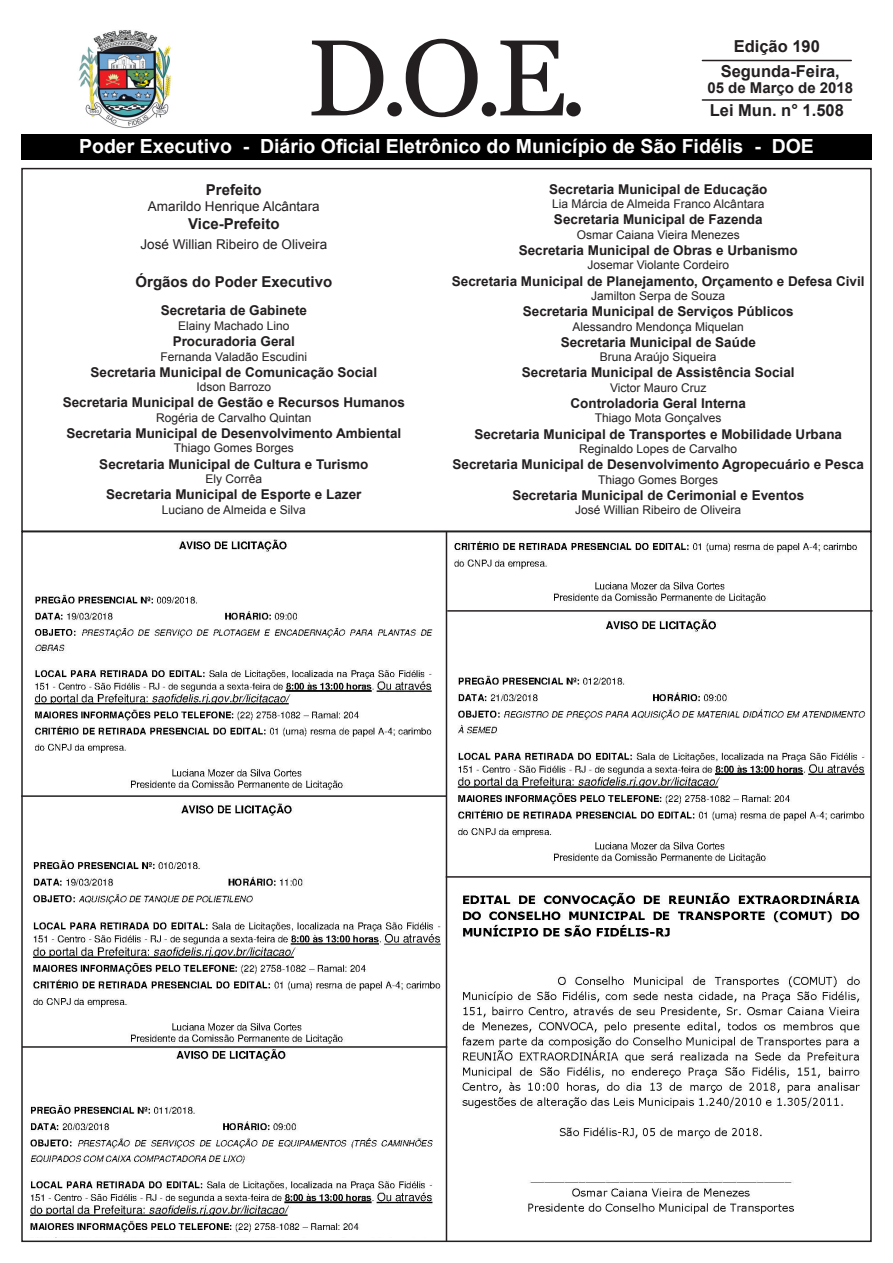
<style>
.page{position:relative;width:893px;height:1263px;background:#fff}
.page>*{position:absolute;margin:0;border:0;box-sizing:border-box;transform-origin:0 0}
.t1{font:108px "Georgia";color:#231f20}
.t2{font:700 19.5px "Arial";color:#fff}
.t3{font:700 16.5px/24.5px "Arial";color:#231f20;text-align:center}
.t4{font:700 15px "Arial";color:#231f20}
.t5{font:700 13.5px "Arial";color:#231f20}
.t6{font:13.5px "Arial";color:#231f20}
.t7{font:12px "Arial";color:#231f20}
</style>
<div class="page">
<img style="left:78px;top:30px;width:93px;height:99px">
<div style="left:21px;top:135px;width:851px;height:25px;background:#000"></div>
<hr style="left:702px;top:60px;width:149px;height:1px;background:#231f20">
<hr style="left:702px;top:99px;width:149px;height:2px;background:#231f20">
<div style="left:21px;top:168px;width:851px;height:364px;border:2px solid #231f20"></div>
<hr style="left:446px;top:532px;width:1px;height:710px;background:#231f20">
<hr style="left:21px;top:795px;width:425px;height:2px;background:#231f20">
<img style="left:34px;top:539px;width:399px;height:214px">
<img style="left:32px;top:803px;width:409px;height:205px">
<img style="left:131px;top:768px;width:214px;height:22px">
<img style="left:30px;top:1049px;width:403px;height:189px">
<img style="left:457px;top:619px;width:409px;height:244px">
<hr style="left:446px;top:876px;width:425px;height:2px;background:#231f20">
<img style="left:131px;top:1022px;width:214px;height:22px">
<hr style="left:22px;top:1046px;width:425px;height:2px;background:#231f20">
<img style="left:454px;top:541px;width:403px;height:28px">
<hr style="left:447px;top:610px;width:425px;height:2px;background:#231f20">
<img style="left:554px;top:581px;width:214px;height:22px">
<img style="left:461px;top:892px;width:400px;height:322px">
<h1 class="t1" style="left:307px;top:13px;width:283px">D.O.E.</h1>
<p class="t3" style="left:721px;top:35px;width:121px">Edição 190<br>Segunda-Feira,</p>
<p class="t4" style="left:707px;top:78px;width:147px">05 de Março de 2018</p>
<p class="t3" style="left:710px;top:98px;width:136px">Lei Mun. n° 1.508</p>
<h2 class="t2" style="left:79px;top:133px;width:736px">Poder Executivo - Diário Oficial Eletrônico do Município de São Fidélis - DOE</h2>
<p class="t4" style="left:206px;top:180px;width:57px">Prefeito</p>
<p class="t6" style="left:148px;top:197px;width:173px">Amarildo Henrique Alcântara</p>
<p class="t4" style="left:188px;top:214px;width:93px">Vice-Prefeito</p>
<p class="t6" style="left:140px;top:235px;width:188px">José Willian Ribeiro de Oliveira</p>
<p class="t4" style="left:136px;top:271px;width:198px">Órgãos do Poder Executivo</p>
<p class="t5" style="left:161px;top:302px;width:148px">Secretaria de Gabinete</p>
<p class="t7" style="left:178px;top:318px;width:113px">Elainy Machado Lino</p>
<p class="t5" style="left:173px;top:332px;width:124px">Procuradoria Geral</p>
<p class="t7" style="left:161px;top:348px;width:148px">Fernanda Valadão Escudini</p>
<p class="t5" style="left:91px;top:363px;width:288px">Secretaria Municipal de Comunicação Social</p>
<p class="t7" style="left:197px;top:379px;width:76px">Idson Barrozo</p>
<p class="t5" style="left:63px;top:394px;width:344px">Secretaria Municipal de Gestão e Recursos Humanos</p>
<p class="t7" style="left:156px;top:410px;width:157px">Rogéria de Carvalho Quintan</p>
<p class="t5" style="left:66px;top:424px;width:336px">Secretaria Municipal de Desenvolvimento Ambiental</p>
<p class="t7" style="left:174px;top:440px;width:122px">Thiago Gomes Borges</p>
<p class="t5" style="left:99px;top:455px;width:271px">Secretaria Municipal de Cultura e Turismo</p>
<p class="t7" style="left:206px;top:471px;width:58px">Ely Corrêa</p>
<p class="t5" style="left:106px;top:485px;width:257px">Secretaria Municipal de Esporte e Lazer</p>
<p class="t7" style="left:162px;top:501px;width:146px">Luciano de Almeida e Silva</p>
<p class="t5" style="left:549px;top:180px;width:220px">Secretaria Municipal de Educação</p>
<p class="t7" style="left:552px;top:196px;width:214px">Lia Márcia de Almeida Franco Alcântara</p>
<p class="t5" style="left:554px;top:211px;width:210px">Secretaria Municipal de Fazenda</p>
<p class="t7" style="left:577px;top:227px;width:165px">Osmar Caiana Vieira Menezes</p>
<p class="t5" style="left:519px;top:241px;width:281px">Secretaria Municipal de Obras e Urbanismo</p>
<p class="t7" style="left:587px;top:257px;width:143px">Josemar Violante Cordeiro</p>
<p class="t5" style="left:452px;top:272px;width:414px">Secretaria Municipal de Planejamento, Orçamento e Defesa Civil</p>
<p class="t7" style="left:591px;top:288px;width:136px">Jamilton Serpa de Souza</p>
<p class="t5" style="left:523px;top:302px;width:272px">Secretaria Municipal de Serviços Públicos</p>
<p class="t7" style="left:573px;top:318px;width:173px">Alessandro Mendonça Miquelan</p>
<p class="t5" style="left:561px;top:333px;width:197px">Secretaria Municipal de Saúde</p>
<p class="t7" style="left:600px;top:349px;width:118px">Bruna Araújo Siqueira</p>
<p class="t5" style="left:522px;top:364px;width:274px">Secretaria Municipal de Assistência Social</p>
<p class="t7" style="left:610px;top:380px;width:98px">Victor Mauro Cruz</p>
<p class="t5" style="left:570px;top:394px;width:177px">Controladoria Geral Interna</p>
<p class="t7" style="left:595px;top:410px;width:128px">Thiago Mota Gonçalves</p>
<p class="t5" style="left:474px;top:425px;width:369px">Secretaria Municipal de Transportes e Mobilidade Urbana</p>
<p class="t7" style="left:579px;top:441px;width:160px">Reginaldo Lopes de Carvalho</p>
<p class="t5" style="left:453px;top:455px;width:413px">Secretaria Municipal de Desenvolvimento Agropecuário e Pesca</p>
<p class="t7" style="left:598px;top:471px;width:122px">Thiago Gomes Borges</p>
<p class="t5" style="left:512px;top:486px;width:293px">Secretaria Municipal de Cerimonial e Eventos</p>
<p class="t7" style="left:575px;top:502px;width:168px">José Willian Ribeiro de Oliveira</p>
</div>
